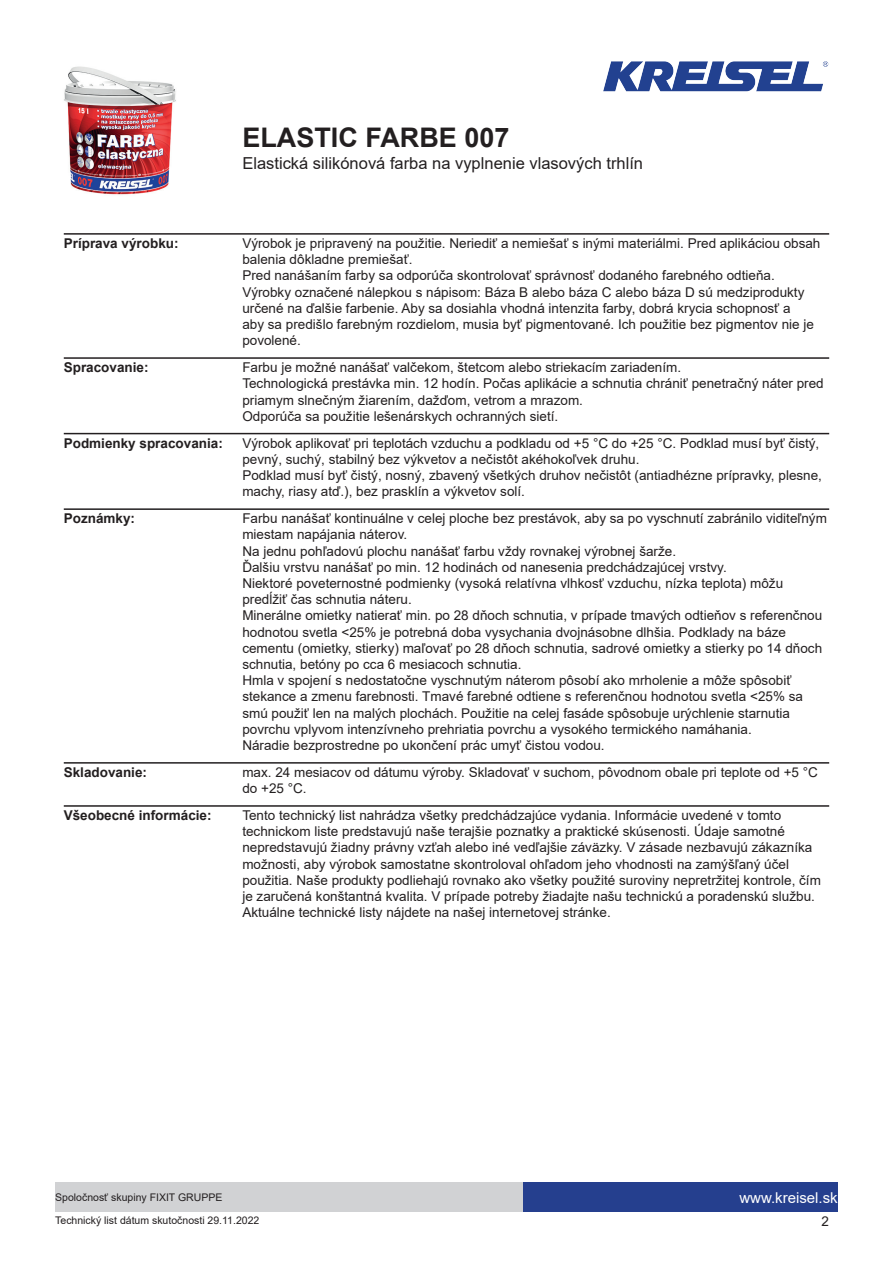
<style>
.page{position:relative;width:893px;height:1263px;background:#fff}
.page>*{position:absolute;margin:0;border:0;box-sizing:border-box;transform-origin:0 0}
.t1{font:700 27px "Arial";color:#231f20}
.t2{font:16.5px "Arial";color:#231f20}
.t3{font:15px "Arial";color:#fff}
.t4{font:13.5px/16.2px "Arial";color:#231f20}
.t5{font:700 13.5px "Arial";color:#231f20}
.t6{font:10.5px "Arial";color:#231f20}
</style>
<div class="page">
<img style="left:64px;top:66px;width:112px;height:129px">
<img style="left:603px;top:61px;width:226px;height:31px">
<div style="left:523px;top:1182px;width:315px;height:30px;background:#253f8e"></div>
<div style="left:55px;top:1182px;width:468px;height:30px;background:#d1d2d4"></div>
<hr style="left:64px;top:233px;width:765px;height:2px;background:#231f20">
<hr style="left:64px;top:357px;width:765px;height:2px;background:#231f20">
<hr style="left:64px;top:433px;width:765px;height:1px;background:#231f20">
<hr style="left:64px;top:508px;width:765px;height:2px;background:#231f20">
<hr style="left:64px;top:762px;width:765px;height:2px;background:#231f20">
<hr style="left:64px;top:805px;width:765px;height:2px;background:#231f20">
<h1 class="t1" style="left:242px;top:119px;width:269px">ELASTIC FARBE 007</h1>
<p class="t2" style="left:242px;top:152px;width:402px">Elastická silikónová farba na vyplnenie vlasových trhlín</p>
<p class="t5" style="left:64px;top:234px;width:116px">Príprava výrobku:</p>
<p class="t4" style="left:242px;top:235px;width:580px">Výrobok je pripravený na použitie. Neriediť a nemiešať s inými materiálmi. Pred aplikáciou obsah balenia dôkladne premiešať.<br>Pred nanášaním farby sa odporúča skontrolovať správnosť dodaného farebného odtieňa.<br>Výrobky označené nálepkou s nápisom: Báza B alebo báza C alebo báza D sú medziprodukty určené na ďalšie farbenie. Aby sa dosiahla vhodná intenzita farby, dobrá krycia schopnosť a<br>aby sa predišlo farebným rozdielom, musia byť pigmentované. Ich použitie bez pigmentov nie je povolené.</p>
<p class="t5" style="left:64px;top:358px;width:86px">Spracovanie:</p>
<p class="t4" style="left:242px;top:359px;width:583px">Farbu je možné nanášať valčekom, štetcom alebo striekacím zariadením.<br>Technologická prestávka min. 12 hodín. Počas aplikácie a schnutia chrániť penetračný náter pred priamym slnečným žiarením, dažďom, vetrom a mrazom.<br>Odporúča sa použitie lešenárskych ochranných sietí.</p>
<p class="t5" style="left:64px;top:433px;width:161px">Podmienky spracovania:</p>
<p class="t4" style="left:242px;top:435px;width:581px">Výrobok aplikovať pri teplotách vzduchu a podkladu od +5 °C do +25 °C. Podklad musí byť čistý, pevný, suchý, stabilný bez výkvetov a nečistôt akéhokoľvek druhu.<br>Podklad musí byť čistý, nosný, zbavený všetkých druhov nečistôt (antiadhézne prípravky, plesne, machy, riasy atď.), bez prasklín a výkvetov solí.</p>
<p class="t5" style="left:64px;top:509px;width:73px">Poznámky:</p>
<p class="t4" style="left:242px;top:510px;width:586px">Farbu nanášať kontinuálne v celej ploche bez prestávok, aby sa po vyschnutí zabránilo viditeľným miestam napájania náterov.<br>Na jednu pohľadovú plochu nanášať farbu vždy rovnakej výrobnej šarže.<br>Ďalšiu vrstvu nanášať po min. 12 hodinách od nanesenia predchádzajúcej vrstvy.<br>Niektoré poveternostné podmienky (vysoká relatívna vlhkosť vzduchu, nízka teplota) môžu predĺžiť čas schnutia náteru.<br>Minerálne omietky natierať min. po 28 dňoch schnutia, v prípade tmavých odtieňov s referenčnou hodnotou svetla &lt;25% je potrebná doba vysychania dvojnásobne dlhšia. Podklady na báze cementu (omietky, stierky) maľovať po 28 dňoch schnutia, sadrové omietky a stierky po 14 dňoch schnutia, betóny po cca 6 mesiacoch schnutia.<br>Hmla v spojení s nedostatočne vyschnutým náterom pôsobí ako mrholenie a môže spôsobiť stekance a zmenu farebnosti. Tmavé farebné odtiene s referenčnou hodnotou svetla &lt;25% sa smú použiť len na malých plochách. Použitie na celej fasáde spôsobuje urýchlenie starnutia povrchu vplyvom intenzívneho prehriatia povrchu a vysokého termického namáhania.<br>Náradie bezprostredne po ukončení prác umyť čistou vodou.</p>
<p class="t5" style="left:64px;top:763px;width:85px">Skladovanie:</p>
<p class="t4" style="left:242px;top:764px;width:577px">max. 24 mesiacov od dátumu výroby. Skladovať v suchom, pôvodnom obale pri teplote od +5 °C do +25 °C.</p>
<p class="t5" style="left:64px;top:806px;width:149px">Všeobecné informácie:</p>
<p class="t4" style="left:242px;top:807px;width:580px">Tento technický list nahrádza všetky predchádzajúce vydania. Informácie uvedené v tomto technickom liste predstavujú naše terajšie poznatky a praktické skúsenosti. Údaje samotné nepredstavujú žiadny právny vzťah alebo iné vedľajšie záväzky. V zásade nezbavujú zákazníka možnosti, aby výrobok samostatne skontroloval ohľadom jeho vhodnosti na zamýšľaný účel použitia. Naše produkty podliehajú rovnako ako všetky použité suroviny nepretržitej kontrole, čím je zaručená konštantná kvalita. V prípade potreby žiadajte našu technickú a poradenskú službu.<br>Aktuálne technické listy nájdete na našej internetovej stránke.</p>
<p class="t6" style="left:55px;top:1190px;width:169px">Spoločnosť skupiny FIXIT GRUPPE</p>
<p class="t3" style="left:739px;top:1187px;width:100px">www.kreisel.sk</p>
<p class="t6" style="left:55px;top:1213px;width:206px">Technický list dátum skutočnosti 29.11.2022</p>
<p class="t4" style="left:821px;top:1213px;width:9px">2</p>
</div>
